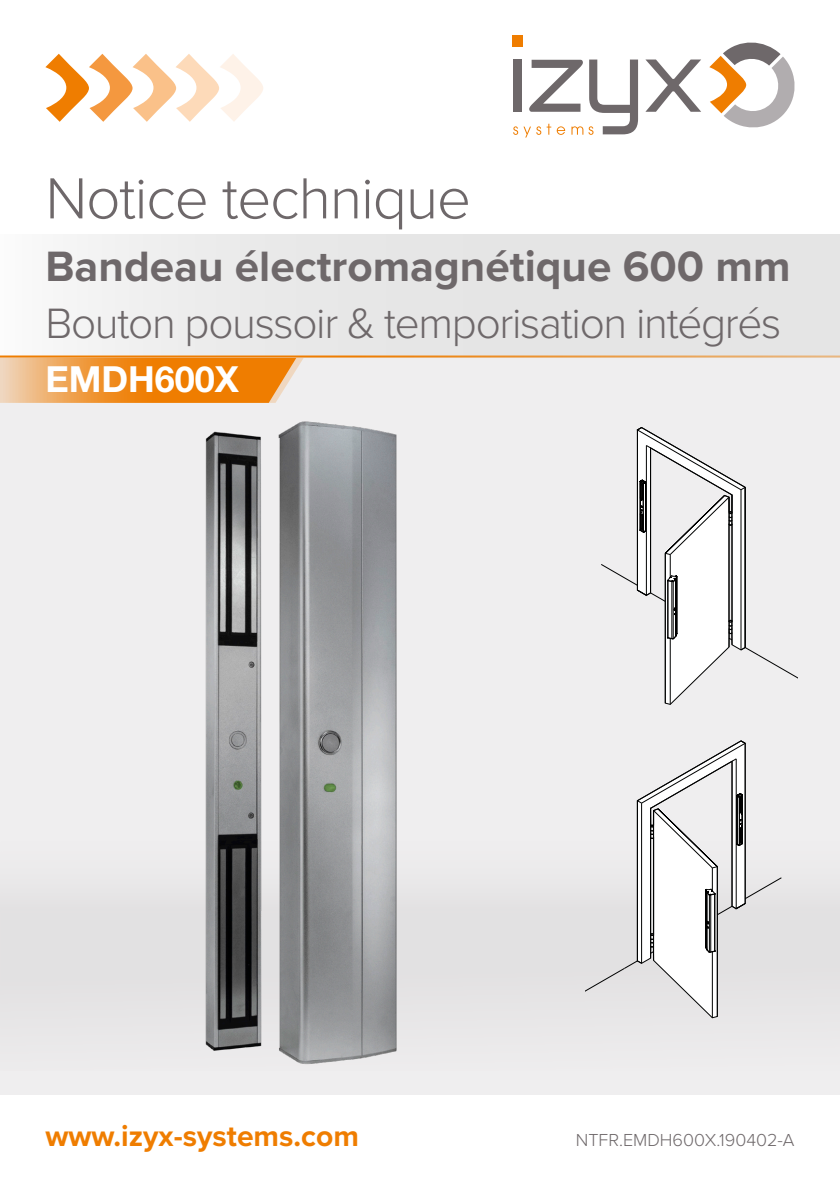
<style>
.page{position:relative;width:840px;height:1191px;background:#fff}
.page>*{position:absolute;margin:0;border:0;box-sizing:border-box;transform-origin:0 0}
.Titre_fiche{font:300 60px "Proxima Nova";letter-spacing:-.02em;color:#6e686a}
.Titre_fiche-2{font:300 44px/56px "Proxima Nova";letter-spacing:-.03em;color:#6e686a}
.Titre_fiche-3{font:700 36px "Helvetica Neue LT Std";color:#fff}
.Titre_fiche-4{font:700 30px "Proxima Nova";color:#ef7d00}
.Titre_fiche-5{font:300 18px "Proxima Nova";color:#6e686a}
.s1{font-weight:700}
</style>
<div class="page">
<div style="left:0;top:356px;width:839px;height:738px;background:#efeeef"></div>
<div style="left:0;top:829px;width:839px;height:242px;background:#e8e6e7"></div>
<svg style="left:0;top:357px;width:304px;height:46px;background:#ee9739"></svg>
<div style="left:0;top:234px;width:839px;height:123px;background:#e5e5e5"></div>
<hr style="left:0;top:355px;width:839px;height:2px;background:#ef7d00">
<div style="left:511px;top:35px;width:11px;height:11px;background:#ef7d00"></div>
<svg style="left:645px;top:59px;width:55px;height:53px"></svg>
<svg style="left:709px;top:42px;width:86px;height:86px"></svg>
<svg style="left:513px;top:60px;width:124px;height:77px"></svg>
<svg style="left:45px;top:54px;width:218px;height:68px"></svg>
<img style="left:205px;top:421px;width:192px;height:643px">
<svg style="left:585px;top:740px;width:196px;height:278px"></svg>
<svg style="left:601px;top:427px;width:196px;height:277px"></svg>
<p class="Titre_fiche" style="left:45px;top:154px;width:427px">Notice technique</p>
<p class="Titre_fiche-2" style="left:45px;top:236px;width:746px"><span class="s1">Bandeau électromagnétique 600 mm<br></span>Bouton poussoir &amp; temporisation intégrés</p>
<p class="Titre_fiche-3" style="left:45px;top:356px;width:195px">EMDH600X</p>
<p class="Titre_fiche-4" style="left:45px;top:1113px;width:315px">www.izyx-systems.com</p>
<p class="Titre_fiche-5" style="left:575px;top:1126px;width:220px">NTFR.EMDH600X.190402-A</p>
</div>
